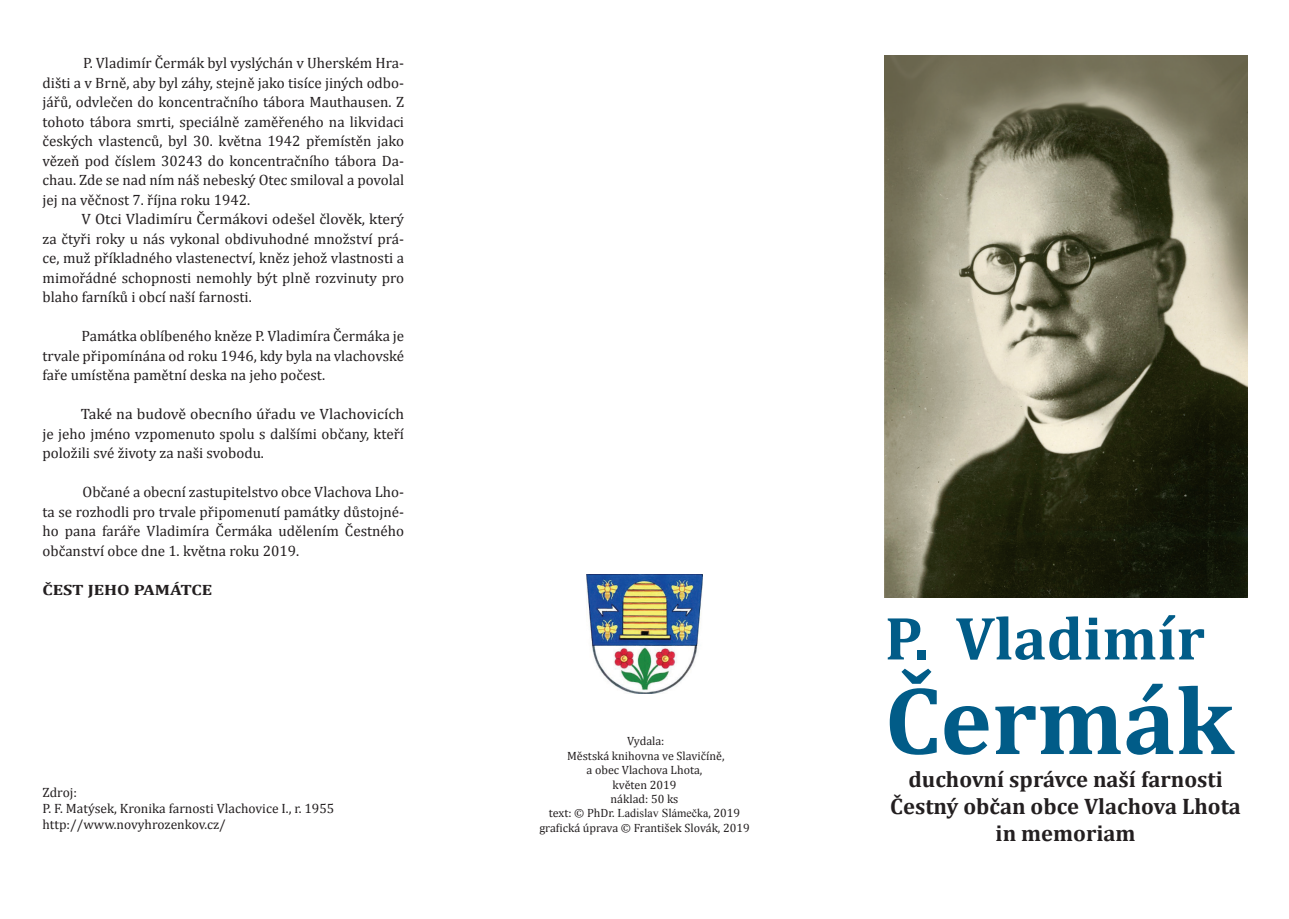
<style>
.page{position:relative;width:1289px;height:919px;background:#fff}
.page>*{position:absolute;margin:0;border:0;box-sizing:border-box;transform-origin:0 0}
.t1{font:700 97.5px "Cambria";color:#015c88}
.t2{font:700 61.5px "Cambria";color:#015c88}
.t3{font:700 22.5px "Cambria";color:#231f20}
.t4{font:15px/19.5px "Cambria";color:#231f20;text-align:justify}
.t5{font:15px/19.5px "Cambria";color:#231f20;text-align:justify;scale:1.04 1}
.t6{font:15px/19.5px "Cambria";color:#231f20;text-align:justify;scale:1.05 1}
.t7{font:700 15px "Cambria";color:#231f20;scale:1.2 1}
.t8{font:13.5px "Cambria";color:#231f20}
.t9{font:12px "Cambria";color:#231f20}
.s1{font-family:"Times New Roman"}
</style>
<div class="page">
<img style="left:884px;top:55px;width:363px;height:542px">
<img style="left:586px;top:574px;width:116px;height:119px">
<p class="t4" style="left:43px;top:53px;width:363px;text-indent:41px">P. Vladimír Čermák byl vyslýchán v Uherském Hra&shy;dišti a v Brně, aby byl záhy, stejně jako tisíce jiných odbo&shy;jářů, odvlečen do koncentračního tábora Mauthausen. Z tohoto tábora smrti, speciálně zaměřeného na likvidaci českých vlastenců, byl 30. května 1942 přemístěn jako vězeň pod číslem 30243 do koncentračního tábora Da&shy;chau. Zde se nad ním náš nebeský Otec smiloval a povolal jej na věčnost 7. října roku 1942.</p>
<p class="t5" style="left:43px;top:209px;width:349px;text-indent:39px">V Otci Vladimíru Čermákovi odešel člověk, který za čtyři roky u nás vykonal obdivuhodné množství prá&shy;ce, muž příkladného vlastenectví, kněz jehož vlastnosti a mimořádné schopnosti nemohly být plně rozvinuty pro blaho farníků i obcí naší farnosti.</p>
<p class="t4" style="left:43px;top:326px;width:363px;text-indent:39px">Památka oblíbeného kněze P. Vladimíra Čermáka je trvale připomínána od roku 1946, kdy byla na vlachovské faře umístěna pamětní deska na jeho počest.</p>
<p class="t6" style="left:43px;top:404px;width:346px;text-indent:38px">Také na budově obecního úřadu ve Vlachovicích je jeho jméno vzpomenuto spolu s dalšími občany, kteří položili své životy za naši svobodu.</p>
<p class="t4" style="left:43px;top:482px;width:363px;text-indent:40px">Občané a obecní zastupitelstvo obce Vlachova Lho&shy;ta se rozhodli pro trvale připomenutí památky důstojné&shy;ho pana faráře Vladimíra Čermáka udělením Čestného občanství obce dne 1. května roku 2019.</p>
<p class="t7" style="left:43px;top:579px;width:143px">ČEST JEHO PAMÁTCE</p>
<p class="t8" style="left:43px;top:783px;width:36px">Zdroj:</p>
<p class="t8" style="left:43px;top:800px;width:293px">P. F. Matýsek, Kronika farnosti Vlachovice I., r. 1955</p>
<p class="t8" style="left:43px;top:816px;width:185px">http://www.novyhrozenkov.cz/</p>
<p class="t9" style="left:627px;top:734px;width:39px">Vydala:</p>
<p class="t9" style="left:567px;top:748px;width:159px">Městská knihovna ve Slavičíně,</p>
<p class="t9" style="left:586px;top:763px;width:117px">a obec Vlachova Lhota,</p>
<p class="t9" style="left:612px;top:777px;width:65px">květen 2019</p>
<p class="t9" style="left:610px;top:791px;width:69px">náklad: 50 ks</p>
<p class="t9" style="left:549px;top:806px;width:193px">text: © PhDr. <span class="s1">Ladislav Slámečka</span>, 2019</p>
<p class="t9" style="left:539px;top:820px;width:212px">grafická úprava © František Slovák, 2019</p>
<p class="t2" style="left:884px;top:595px;width:321px">P. Vladimír</p>
<p class="t1" style="left:884px;top:651px;width:350px">Čermák</p>
<p class="t3" style="left:908px;top:762px;width:316px">duchovní správce naší farnosti</p>
<p class="t3" style="left:890px;top:789px;width:352px">Čestný občan obce Vlachova Lhota</p>
<p class="t3" style="left:995px;top:816px;width:141px">in memoriam</p>
</div>
